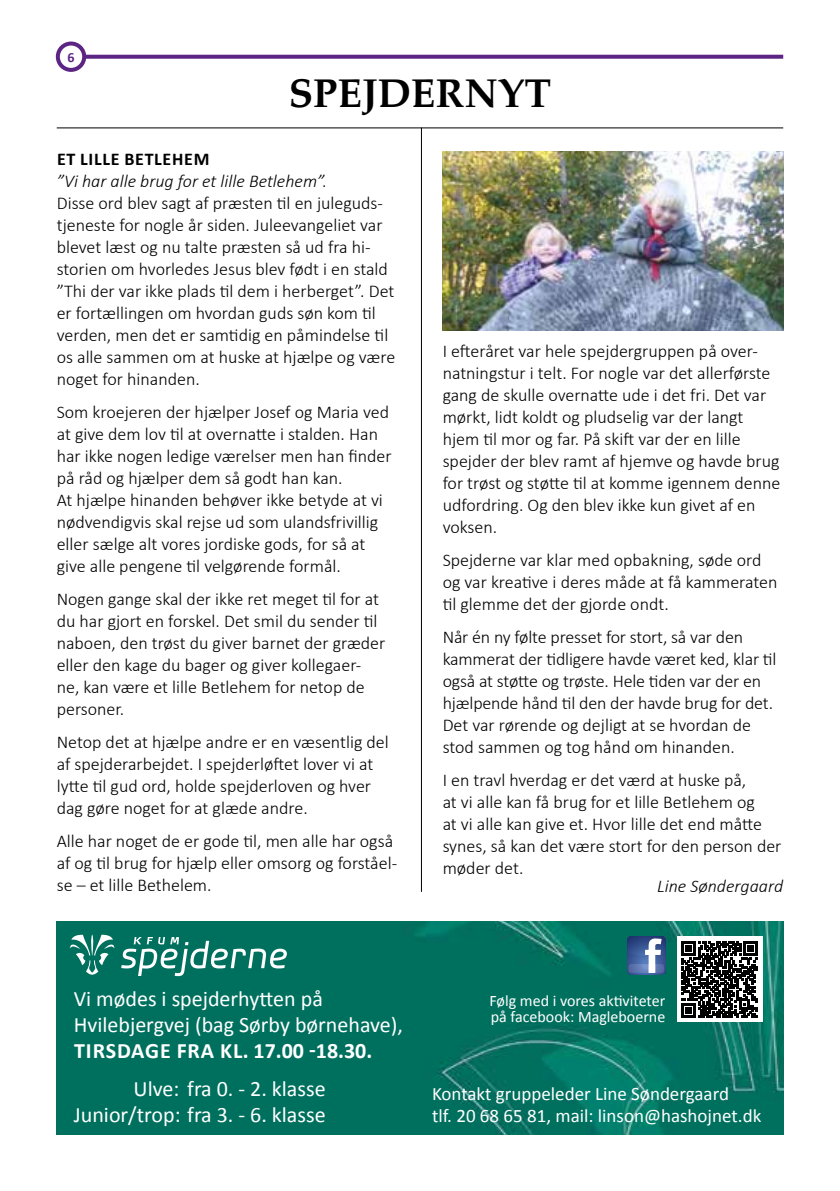
<style>
.page{position:relative;width:840px;height:1191px;background:#fff}
.page>*{position:absolute;margin:0;border:0;box-sizing:border-box;transform-origin:0 0}
.t1{font:700 40px "Palatino";color:#000}
.t2{font:22px/26px "Calibri";color:#fff}
.t3{font:700 22px "Calibri";letter-spacing:.035em;color:#fff}
.t4{font:19px/22px "Calibri";color:#fff}
.t5{font:300 18px/22px "Calibri";color:#000}
.t6{font:italic 300 18px "Calibri";color:#000}
.t7{font:700 18px "Calibri";letter-spacing:.04em;color:#000}
.t8{font:16px/16px "Calibri";color:#fff}
.t9{font:700 14px "Calibri";color:#5c2483}
</style>
<div class="page">
<svg style="left:86px;top:55px;width:696px;height:4px;background:#67338b"></svg>
<div style="left:56px;top:42px;width:30px;height:30px;border:4px solid #5c2483;border-radius:50%"></div>
<img style="left:57px;top:921px;width:725px;height:213px">
<hr style="left:57px;top:128px;width:725px;height:1px;background:#000">
<hr style="left:421px;top:128px;width:1px;height:763px;background:#000">
<div style="left:676px;top:937px;width:85px;height:85px;background:#fff"></div>
<svg style="left:681px;top:941px;width:76px;height:76px"></svg>
<svg style="left:121px;top:937px;width:166px;height:39px"></svg>
<svg style="left:69px;top:934px;width:46px;height:40px;background:#388f81"></svg>
<svg style="left:627px;top:936px;width:38px;height:38px"></svg>
<img style="left:442px;top:152px;width:340px;height:179px">
<p class="t9" style="left:67px;top:49px;width:9px">6</p>
<h1 class="t1" style="left:288px;top:59px;width:264px">SPEJDERNYT</h1>
<p class="t7" style="left:57px;top:148px;width:154px">ET LILLE BETLEHEM</p>
<p class="t6" style="left:57px;top:170px;width:272px">”Vi har alle brug for et lille Betlehem”.</p>
<p class="t5" style="left:57px;top:191px;width:340px">Disse ord blev sagt af præsten til en juleguds&shy;tjeneste for nogle år siden. Juleevangeliet var blevet læst og nu talte præsten så ud fra hi&shy;storien om hvorledes Jesus blev født i en stald ”Thi der var ikke plads til dem i herberget”. Det er fortællingen om hvordan guds søn kom til verden, men det er samtidig en påmindelse til os alle sammen om at huske at hjælpe og være noget for hinanden.</p>
<p class="t5" style="left:57px;top:400px;width:336px">Som kroejeren der hjælper Josef og Maria ved at give dem lov til at overnatte i stalden. Han har ikke nogen ledige værelser men han finder på råd og hjælper dem så godt han kan.<br>At hjælpe hinanden behøver ikke betyde at vi nødvendigvis skal rejse ud som ulandsfrivillig eller sælge alt vores jordiske gods, for så at give alle pengene til velgørende formål.</p>
<p class="t5" style="left:57px;top:587px;width:330px">Nogen gange skal der ikke ret meget til for at du har gjort en forskel. Det smil du sender til naboen, den trøst du giver barnet der græder eller den kage du bager og giver kollegaer&shy;ne, kan være et lille Betlehem for netop de personer.</p>
<p class="t5" style="left:57px;top:730px;width:333px">Netop det at hjælpe andre er en væsentlig del af spejderarbejdet. I spejderløftet lover vi at lytte til gud ord, holde spejderloven og hver dag gøre noget for at glæde andre.</p>
<p class="t5" style="left:57px;top:829px;width:342px">Alle har noget de er gode til, men alle har også af og til brug for hjælp eller omsorg og forståel&shy;se – et lille Bethelem.</p>
<p class="t5" style="left:442px;top:339px;width:339px">I efteråret var hele spejdergruppen på over&shy;natningstur i telt. For nogle var det allerførste gang de skulle overnatte ude i det fri. Det var mørkt, lidt koldt og pludselig var der langt hjem til mor og far. På skift var der en lille spejder der blev ramt af hjemve og havde brug for trøst og støtte til at komme igennem denne udfordring. Og den blev ikke kun givet af en voksen.</p>
<p class="t5" style="left:442px;top:548px;width:336px">Spejderne var klar med opbakning, søde ord og var kreative i deres måde at få kammeraten til glemme det der gjorde ondt.</p>
<p class="t5" style="left:442px;top:625px;width:335px">Når én ny følte presset for stort, så var den kammerat der tidligere havde været ked, klar til også at støtte og trøste. Hele tiden var der en hjælpende hånd til den der havde brug for det.<br>Det var rørende og dejligt at se hvordan de stod sammen og tog hånd om hinanden.</p>
<p class="t5" style="left:442px;top:768px;width:340px">I en travl hverdag er det værd at huske på,<br>at vi alle kan få brug for et lille Betlehem og<br>at vi alle kan give et. Hvor lille det end måtte synes, så kan det være stort for den person der møder det.</p>
<p class="t6" style="left:656px;top:875px;width:127px">Line Søndergaard</p>
<p class="t2" style="left:74px;top:984px;width:330px">Vi mødes i spejderhytten på<br>Hvilebjergvej (bag Sørby børnehave),</p>
<p class="t3" style="left:74px;top:1037px;width:299px">TIRSDAGE FRA KL. 17.00 -18.30.</p>
<p class="t2" style="left:74px;top:1074px;width:253px;text-align:right">Ulve: fra 0. - 2. klasse<br>Junior/trop: fra 3. - 6. klasse</p>
<p class="t4" style="left:432px;top:1081px;width:330px">Kontakt gruppeleder Line Søndergaard<br>tlf. 20 68 65 81, mail: linson@hashojnet.dk</p>
<p class="t8" style="left:489px;top:992px;width:177px">Følg med i vores aktiviteter på facebook: Magleboerne</p>
</div>
